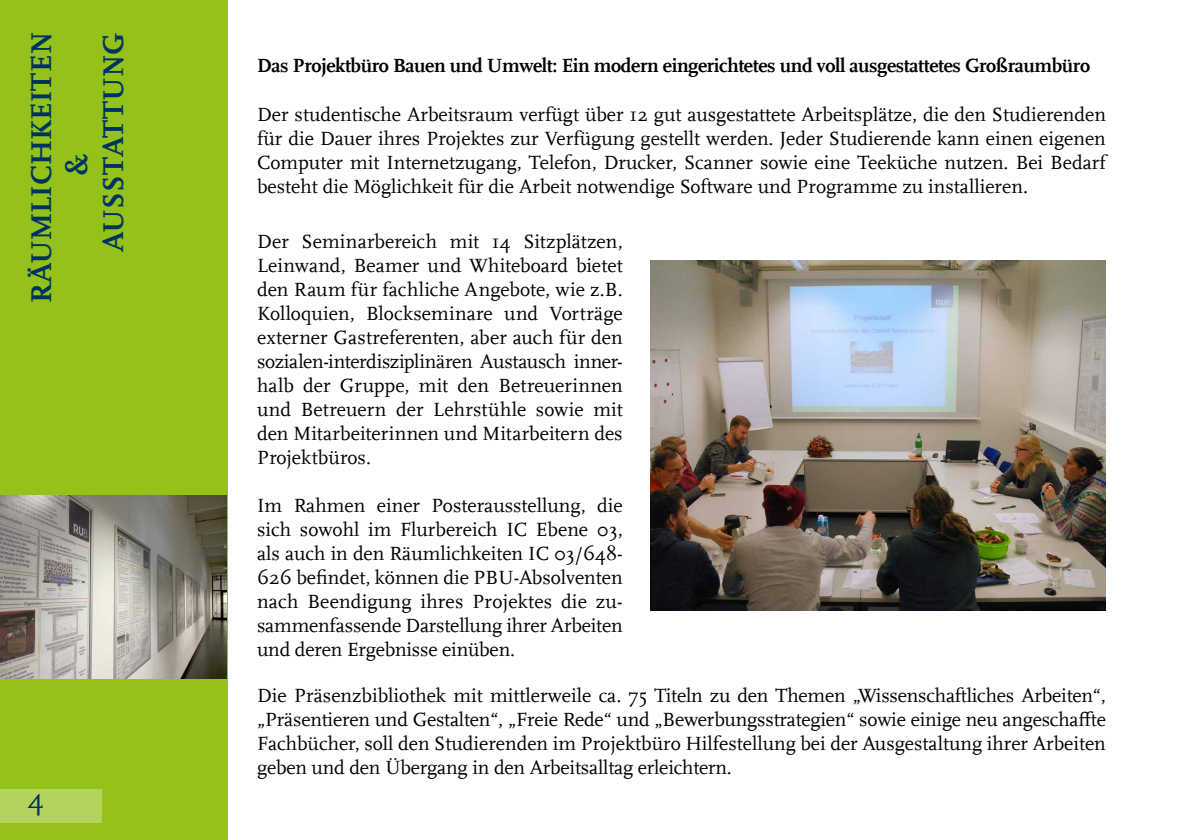
<style>
.page{position:relative;width:1191px;height:840px;background:#fff}
.page>*{position:absolute;margin:0;border:0;box-sizing:border-box;transform-origin:0 0}
.t1{font:700 30px "RUB Scala MZ";letter-spacing:.01em;color:#003460}
.t2{font:30px "RUB Scala MZ";color:#003460}
.t3{font:20px/24px "RUB Scala MZ";letter-spacing:-.01em;color:#000;text-align:justify}
.t4{font:700 20px "RUB Scala MZ";letter-spacing:-.02em;color:#000}
</style>
<div class="page">
<div style="left:0;top:0;width:227px;height:839px;background:#94c11a"></div>
<div style="left:0;top:788px;width:101px;height:34px;background:#b3d35e"></div>
<img style="left:0;top:495px;width:227px;height:182px">
<img style="left:650px;top:260px;width:456px;height:350px">
<h1 class="t1" style="left:19px;top:303px;width:272px;rotate:-90deg">RÄUMLICHKEITEN</h1>
<h1 class="t1" style="left:55px;top:175px;width:23px;rotate:-90deg">&amp;</h1>
<h1 class="t1" style="left:91px;top:252px;width:221px;rotate:-90deg">AUSSTATTUNG</h1>
<h1 class="t2" style="left:28px;top:777px;width:18px">4</h1>
<p class="t4" style="left:257px;top:51px;width:834px">Das Projektbüro Bauen und Umwelt: Ein modern eingerichtetes und voll ausgestattetes Großraumbüro</p>
<p class="t3" style="left:257px;top:101px;width:850px">Der studentische Arbeitsraum verfügt über 12 gut ausgestattete Arbeitsplätze, die den Studierenden für die Dauer ihres Projektes zur Verfügung gestellt werden. Jeder Studierende kann einen eigenen Computer mit Internetzugang, Telefon, Drucker, Scanner sowie eine Teeküche nutzen. Bei Bedarf besteht die Möglichkeit für die Arbeit notwendige Software und Programme zu installieren.</p>
<p class="t3" style="left:257px;top:228px;width:367px">Der Seminarbereich mit 14 Sitzplätzen, Leinwand, Beamer und Whiteboard bietet den Raum für fachliche Angebote, wie z.B.<br>Kolloquien, Blockseminare und Vorträge externer Gastreferenten, aber auch für den sozialen-interdisziplinären Austausch inner&shy;halb der Gruppe, mit den Betreuerinnen und Betreuern der Lehrstühle sowie mit den Mitarbeiterinnen und Mitarbeitern des Projektbüros.</p>
<p class="t3" style="left:257px;top:492px;width:367px">Im Rahmen einer Posterausstellung, die sich sowohl im Flurbereich IC Ebene 03, als auch in den Räumlichkeiten IC 03/648- 626 befindet, können die PBU-Absolventen nach Beendigung ihres Projektes die zu&shy;sammenfassende Darstellung ihrer Arbeiten und deren Ergebnisse einüben.</p>
<p class="t3" style="left:257px;top:682px;width:850px">Die Präsenzbibliothek mit mittlerweile ca. 75 Titeln zu den Themen „Wissenschaftliches Arbeiten“, „Präsentieren und Gestalten“, „Freie Rede“ und „Bewerbungsstrategien“ sowie einige neu angeschaffte Fachbücher, soll den Studierenden im Projektbüro Hilfestellung bei der Ausgestaltung ihrer Arbeiten geben und den Übergang in den Arbeitsalltag erleichtern.</p>
</div>
